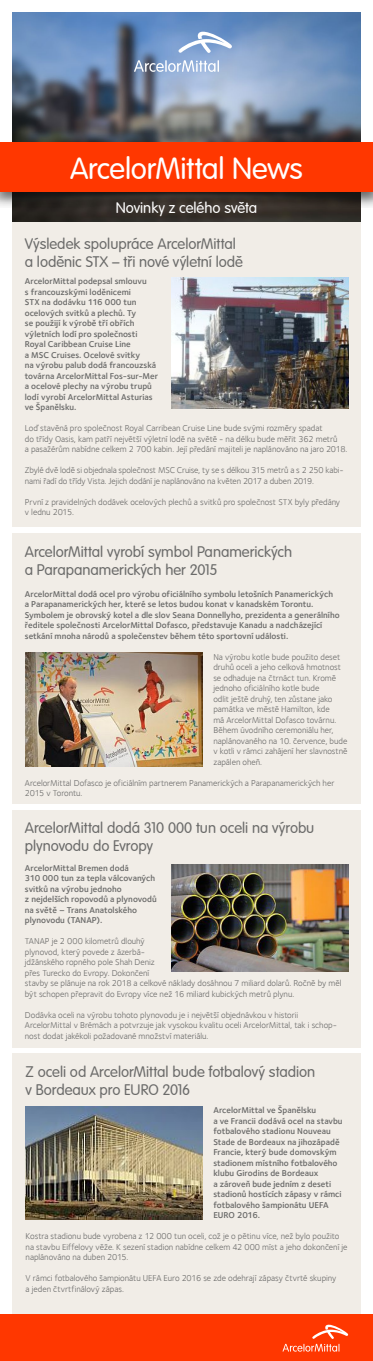
<style>
.page{position:relative;width:373px;height:1361px;background:#fff}
.page>*{position:absolute;margin:0;border:0;box-sizing:border-box;transform-origin:0 0}
.t1{font:300 30px "VAG Rounded";letter-spacing:-.01em;color:#fff}
.t2{font:300 15px/18px "VAG Rounded";letter-spacing:-.005em;color:#6b6b6a}
.t3{font:300 15px "VAG Rounded";color:#fff}
.t4{font:8.75px/10.5px "Foundry Sterling Book CE";letter-spacing:-.005em;color:#6b6b6a}
.t5{font:8.75px/10.5px "Foundry Sterling Demi CE";color:#6b6b6a}
</style>
<div class="page">
<img style="left:12px;top:12px;width:348px;height:210px">
<img style="left:0;top:192px;width:372px;height:15px">
<div style="left:0;top:143px;width:372px;height:49px;background:#ff3700"></div>
<div style="left:12px;top:222px;width:348px;height:304px;background:#f1ede7"></div>
<div style="left:12px;top:533px;width:348px;height:270px;background:#f1ede7"></div>
<div style="left:12px;top:810px;width:348px;height:237px;background:#f1ede7"></div>
<div style="left:12px;top:1053px;width:348px;height:261px;background:#f1ede7"></div>
<svg style="left:178px;top:32px;width:53px;height:21px"></svg>
<svg style="left:134px;top:60px;width:84px;height:12px"></svg>
<img style="left:171px;top:278px;width:176px;height:130px">
<img style="left:26px;top:652px;width:176px;height:115px">
<img style="left:26px;top:1107px;width:176px;height:112px">
<div style="left:0;top:1314px;width:372px;height:47px;background:#ff3700"></div>
<svg style="left:282px;top:1324px;width:65px;height:27px"></svg>
<img style="left:171px;top:864px;width:176px;height:107px">
<h1 class="t1" style="left:70px;top:151px;width:234px">ArcelorMittal News</h1>
<h2 class="t3" style="left:116px;top:199px;width:142px">Novinky z celého světa</h2>
<h2 class="t2" style="left:25px;top:235px;width:219px">Výsledek spolupráce ArcelorMittal a loděnic STX – tři nové výletní lodě</h2>
<p class="t5" style="left:25px;top:276px;width:135px">ArcelorMittal podepsal smlouvu<br>s francouzskými loděnicemi<br>STX na dodávku 116 000 tun ocelových svitků a plechů. Ty<br>se použijí k výrobě tří obřích výletních lodí pro společnosti<br>Royal Caribbean Cruise Line<br>a MSC Cruises. Ocelové svitky<br>na výrobu palub dodá francouzská továrna ArcelorMittal Fos-sur-Mer a ocelové plechy na výrobu trupů lodí vyrobí ArcelorMittal Asturias ve Španělsku.</p>
<p class="t4" style="left:25px;top:423px;width:323px">Loď stavěná pro společnost Royal Carribean Cruise Line bude svými rozměry spadat<br>do třídy Oasis, kam patří největší výletní lodě na světě - na délku bude měřit 362 metrů<br>a pasažérům nabídne celkem 2 700 kabin. Její předání majiteli je naplánováno na jaro 2018.</p>
<p class="t4" style="left:25px;top:465px;width:319px">Zbylé dvě lodě si objednala společnost MSC Cruise, ty se s délkou 315 metrů a s 2 250 kabi&shy;nami řadí do třídy Vista. Jejich dodání je naplánováno na květen 2017 a duben 2019.</p>
<p class="t4" style="left:25px;top:497px;width:316px">První z pravidelných dodávek ocelových plechů a svitků pro společnost STX byly předány v lednu 2015.</p>
<h2 class="t2" style="left:25px;top:543px;width:268px">ArcelorMittal vyrobí symbol Panamerických a Parapanamerických her 2015</h2>
<p class="t5" style="left:25px;top:589px;width:316px">ArcelorMittal dodá ocel pro výrobu oficiálního symbolu letošních Panamerických<br>a Parapanamerických her, které se letos budou konat v kanadském Torontu.<br>Symbolem je obrovský kotel a dle slov Seana Donnellyho, prezidenta a generálního ředitele společnosti ArcelorMittal Dofasco, představuje Kanadu a nadcházející setkání mnoha národů a společenstev během této sportovní události.</p>
<p class="t4" style="left:213px;top:652px;width:135px">Na výrobu kotle bude použito deset druhů oceli a jeho celková hmotnost se odhaduje na čtrnáct tun. Kromě jednoho oficiálního kotle bude<br>odlit ještě druhý, ten zůstane jako památka ve městě Hamilton, kde<br>má ArcelorMittal Dofasco továrnu.<br>Během úvodního ceremoniálu her, naplánovaného na 10. července, bude v kotli v rámci zahájení her slavnostně zapálen oheň.</p>
<p class="t4" style="left:25px;top:778px;width:310px">ArcelorMittal Dofasco je oficiálním partnerem Panamerických a Parapanamerických her<br>2015 v Torontu.</p>
<h2 class="t2" style="left:25px;top:818px;width:290px">ArcelorMittal dodá 310 000 tun oceli na výrobu plynovodu do Evropy</h2>
<p class="t5" style="left:25px;top:863px;width:133px">ArcelorMittal Bremen dodá<br>310 000 tun za tepla válcovaných svitků na výrobu jednoho<br>z nejdelších ropovodů a plynovodů na světě – Trans Anatolského plynovodu (TANAP).</p>
<p class="t4" style="left:25px;top:936px;width:317px">TANAP je 2 000 kilometrů dlouhý<br>plynovod, který povede z ázerbá-<br>jdžánského ropného pole Shah Deniz<br>přes Turecko do Evropy. Dokončení<br>stavby se plánuje na rok 2018 a celkové náklady dosáhnou 7 miliard dolarů. Ročně by měl být schopen přepravit do Evropy více než 16 miliard kubických metrů plynu.</p>
<p class="t4" style="left:25px;top:1009px;width:313px">Dodávka oceli na výrobu tohoto plynovodu je i největší objednávkou v historii<br>ArcelorMittal v Brémách a potvrzuje jak vysokou kvalitu oceli ArcelorMittal, tak i schop&shy;nost dodat jakékoli požadované množství materiálu.</p>
<h2 class="t2" style="left:26px;top:1063px;width:290px">Z oceli od ArcelorMittal bude fotbalový stadion v Bordeaux pro EURO 2016</h2>
<p class="t5" style="left:213px;top:1105px;width:130px">ArcelorMittal ve Španělsku<br>a ve Francii dodává ocel na stavbu fotbalového stadionu Nouveau<br>Stade de Bordeaux na jihozápadě<br>Francie, který bude domovským stadionem místního fotbalového klubu Girodins de Bordeaux<br>a zároveň bude jedním z deseti stadionů hostících zápasy v rámci fotbalového šampionátu UEFA<br>EURO 2016.</p>
<p class="t4" style="left:26px;top:1231px;width:323px">Kostra stadionu bude vyrobena z 12 000 tun oceli, což je o pětinu více, než bylo použito na stavbu Eiffelovy věže. K sezení stadion nabídne celkem 42 000 míst a jeho dokončení je naplánováno na duben 2015.</p>
<p class="t4" style="left:26px;top:1273px;width:311px">V rámci fotbalového šampionátu UEFA Euro 2016 se zde odehrají zápasy čtvrté skupiny a jeden čtvrtfinálový zápas.</p>
</div>
